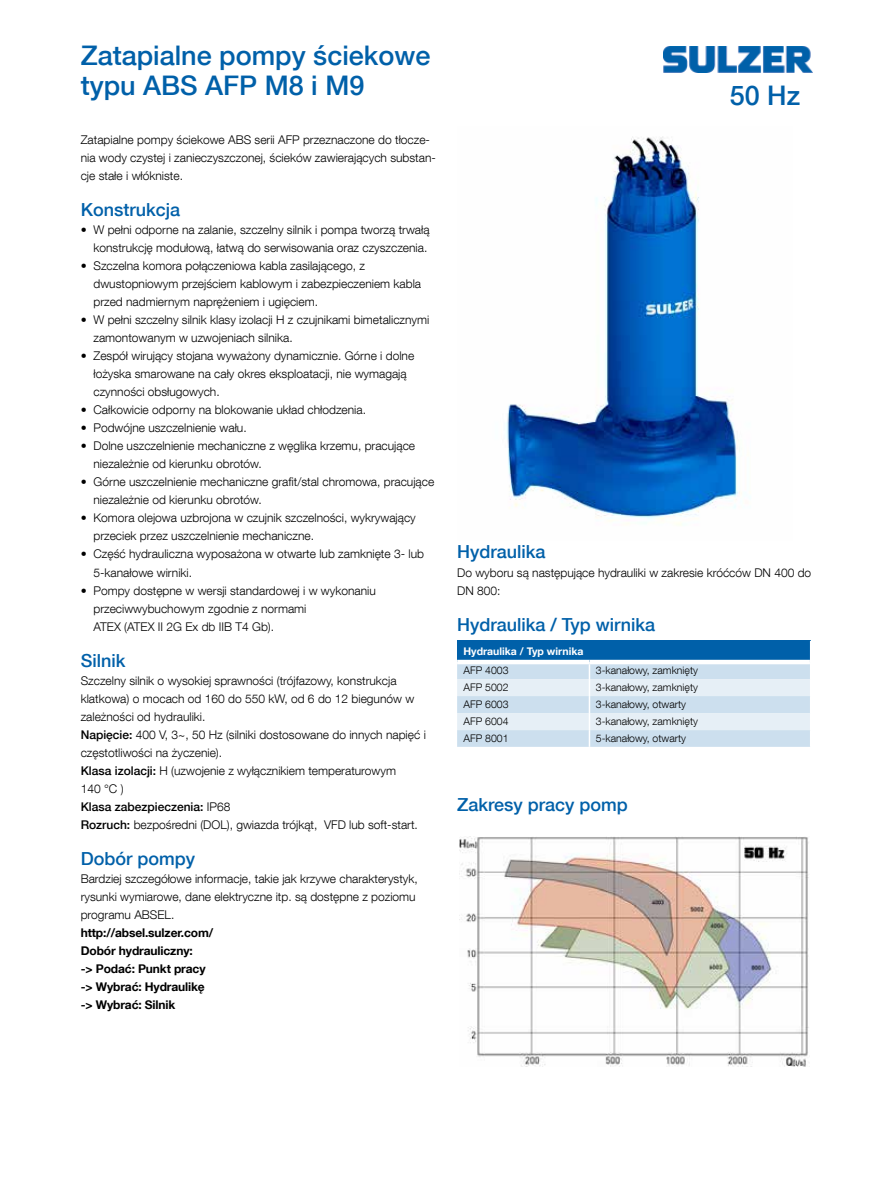
<style>
.page{position:relative;width:893px;height:1191px;background:#fff}
.page>*{position:absolute;margin:0;border:0;box-sizing:border-box;transform-origin:0 0}
.t1{font:500 27px/30px "Helvetica Neue LT Com";color:#0060a9}
.t2{font:500 18px "Helvetica Neue LT Com";color:#0060a9}
.t3{font:300 12px/18px "Helvetica Neue LT Com";color:#000}
.t4{font:700 12px/18px "Helvetica Neue LT Com";letter-spacing:-.01em;color:#000}
.t5{font:300 10.5px "Helvetica Neue LT Com";color:#000}
.t6{font:700 10.5px "Helvetica Neue LT Com";color:#fff}
.s1{font-weight:500}
</style>
<div class="page">
<img style="left:663px;top:46px;width:149px;height:26px">
<img style="left:506px;top:136px;width:236px;height:390px">
<img style="left:459px;top:836px;width:350px;height:230px">
<svg style="left:457px;top:641px;width:353px;height:106px;background:#b2cfe5"></svg>
<h1 class="t1" style="left:81px;top:40px;width:351px">Zatapialne pompy ściekowe typu ABS AFP M8 i M9</h1>
<p class="t3" style="left:81px;top:131px;width:357px">Zatapialne pompy ściekowe ABS serii AFP przeznaczone do tłocze&shy;nia wody czystej i zanieczyszczonej, ścieków zawierających substan&shy;cje stałe i włókniste.</p>
<h2 class="t2" style="left:81px;top:199px;width:101px">Konstrukcja</h2>
<p class="t3" style="left:81px;top:221px;width:350px;text-align:right">• W pełni odporne na zalanie, szczelny silnik i pompa tworzą trwałą konstrukcję modułową, łatwą do serwisowania oraz czyszczenia.</p>
<p class="t3" style="left:94px;top:257px;width:329px;text-indent:-13px">• Szczelna komora połączeniowa kabla zasilającego, z dwustopniowym przejściem kablowym i zabezpieczeniem kabla przed nadmiernym naprężeniem i ugięciem.</p>
<p class="t3" style="left:94px;top:311px;width:337px;text-indent:-13px">• W pełni szczelny silnik klasy izolacji H z czujnikami bimetalicznymi zamontowanym w uzwojeniach silnika.</p>
<p class="t3" style="left:94px;top:347px;width:322px;text-indent:-13px">• Zespół wirujący stojana wyważony dynamicznie. Górne i dolne łożyska smarowane na cały okres eksploatacji, nie wymagają czynności obsługowych.</p>
<p class="t3" style="left:81px;top:401px;width:287px">• Całkowicie odporny na blokowanie układ chłodzenia.</p>
<p class="t3" style="left:81px;top:419px;width:167px">• Podwójne uszczelnienie wału.</p>
<p class="t3" style="left:94px;top:437px;width:323px;text-indent:-13px">• Dolne uszczelnienie mechaniczne z węglika krzemu, pracujące niezależnie od kierunku obrotów.</p>
<p class="t3" style="left:94px;top:473px;width:342px;text-indent:-13px">• Górne uszczelnienie mechaniczne grafit/stal chromowa, pracujące niezależnie od kierunku obrotów.</p>
<p class="t3" style="left:94px;top:509px;width:324px;text-indent:-13px">• Komora olejowa uzbrojona w czujnik szczelności, wykrywający przeciek przez uszczelnienie mechaniczne.</p>
<p class="t3" style="left:94px;top:545px;width:332px;text-indent:-13px">• Część hydrauliczna wyposażona w otwarte lub zamknięte 3- lub<br>5-kanałowe wirniki.</p>
<p class="t3" style="left:94px;top:581px;width:284px;text-indent:-13px">• Pompy dostępne w wersji standardowej i w wykonaniu przeciwwybuchowym zgodnie z normami<br>ATEX (ATEX II 2G Ex db IIB T4 Gb).</p>
<h2 class="t2" style="left:81px;top:649px;width:46px">Silnik</h2>
<p class="t3" style="left:81px;top:671px;width:347px">Szczelny silnik o wysokiej sprawności (trójfazowy, konstrukcja klatkowa) o mocach od 160 do 550 kW, od 6 do 12 biegunów w zależności od hydrauliki.<br><span class="s1">Napięcie:</span> 400 V, 3~, 50 Hz (silniki dostosowane do innych napięć i częstotliwości na życzenie).<br><span class="s1">Klasa izolacji:</span> H (uzwojenie z wyłącznikiem temperaturowym<br>140 °C )<br><span class="s1">Klasa zabezpieczenia:</span> IP68<br><span class="s1">Rozruch:</span> bezpośredni (DOL), gwiazda trójkąt, VFD lub soft-start.</p>
<h2 class="t2" style="left:81px;top:847px;width:116px">Dobór pompy</h2>
<p class="t3" style="left:81px;top:869px;width:339px">Bardziej szczegółowe informacje, takie jak krzywe charakterystyk, rysunki wymiarowe, dane elektryczne itp. są dostępne z poziomu programu ABSEL.</p>
<p class="t4" style="left:81px;top:923px;width:134px">http://absel.sulzer.com/<br>Dobór hydrauliczny:<br>-&gt; Podać: Punkt pracy -&gt; Wybrać: Hydraulikę -&gt; Wybrać: Silnik</p>
<h1 class="t1" style="left:730px;top:80px;width:72px">50 Hz</h1>
<h2 class="t2" style="left:457px;top:541px;width:90px">Hydraulika</h2>
<p class="t3" style="left:457px;top:563px;width:356px">Do wyboru są następujące hydrauliki w zakresie króćców DN 400 do<br>DN 800:</p>
<h2 class="t2" style="left:457px;top:613px;width:200px">Hydraulika / Typ wirnika</h2>
<p class="t6" style="left:463px;top:645px;width:121px">Hydraulika / Typ wirnika</p>
<p class="t5" style="left:463px;top:664px;width:47px">AFP 4003</p>
<p class="t5" style="left:596px;top:664px;width:104px">3-kanałowy, zamknięty</p>
<p class="t5" style="left:463px;top:681px;width:47px">AFP 5002</p>
<p class="t5" style="left:596px;top:681px;width:104px">3-kanałowy, zamknięty</p>
<p class="t5" style="left:463px;top:698px;width:47px">AFP 6003</p>
<p class="t5" style="left:596px;top:698px;width:92px">3-kanałowy, otwarty</p>
<p class="t5" style="left:463px;top:715px;width:47px">AFP 6004</p>
<p class="t5" style="left:596px;top:715px;width:104px">3-kanałowy, zamknięty</p>
<p class="t5" style="left:463px;top:732px;width:47px">AFP 8001</p>
<p class="t5" style="left:596px;top:732px;width:92px">5-kanałowy, otwarty</p>
<h2 class="t2" style="left:457px;top:793px;width:172px">Zakresy pracy pomp</h2>
</div>
